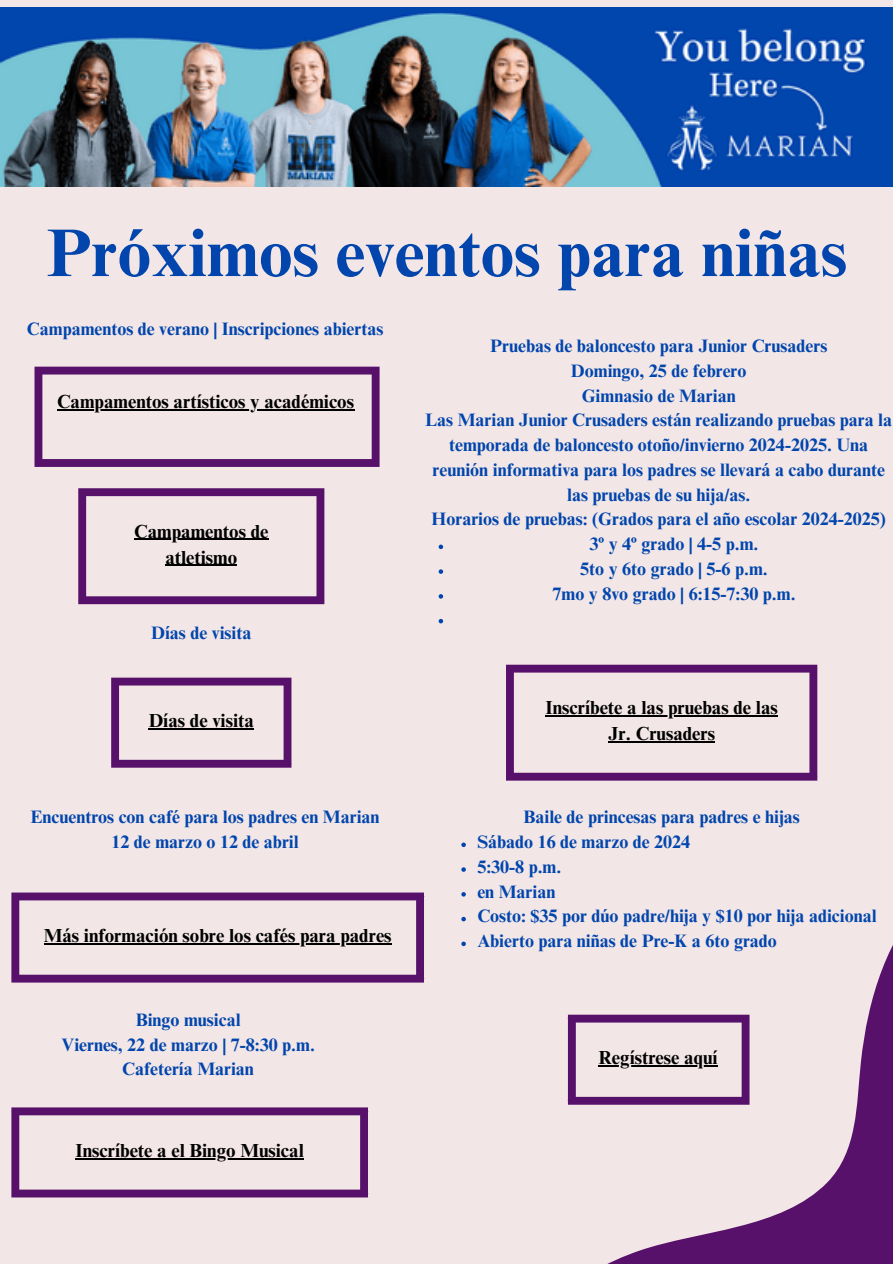
<style>
.page{position:relative;width:893px;height:1264px;background:#fff}
.page>*{position:absolute;margin:0;border:0;box-sizing:border-box;transform-origin:0 0}
.t1{font:700 67.5px "Times NRMT Pro";color:#0145ad}
.t2{font:700 18.9px/25.8px "Times NRMT Pro";color:#000;text-align:center}
.t3{font:700 18px/24.8px "Times NRMT Pro";color:#0145ad;text-align:center}
</style>
<div class="page">
<div style="left:0;top:0;width:892px;height:1263px;background:#f2e6e6"></div>
<img style="left:0;top:7px;width:892px;height:179px">
<hr style="left:57px;top:409px;width:297px;height:1px;background:#000">
<div style="left:34px;top:374px;width:8px;height:85px;background:#58116a"></div>
<div style="left:371px;top:374px;width:8px;height:85px;background:#58116a"></div>
<div style="left:34px;top:366px;width:345px;height:8px;background:#58116a"></div>
<div style="left:34px;top:459px;width:345px;height:8px;background:#58116a"></div>
<hr style="left:134px;top:539px;width:134px;height:1px;background:#000">
<hr style="left:165px;top:565px;width:72px;height:1px;background:#000">
<div style="left:78px;top:496px;width:8px;height:100px;background:#58116a"></div>
<div style="left:316px;top:496px;width:8px;height:100px;background:#58116a"></div>
<div style="left:78px;top:488px;width:246px;height:8px;background:#58116a"></div>
<div style="left:78px;top:596px;width:246px;height:8px;background:#58116a"></div>
<hr style="left:149px;top:728px;width:105px;height:1px;background:#000">
<div style="left:111px;top:685px;width:8px;height:74px;background:#58116a"></div>
<div style="left:283px;top:685px;width:8px;height:74px;background:#58116a"></div>
<div style="left:111px;top:677px;width:180px;height:8px;background:#58116a"></div>
<div style="left:111px;top:759px;width:180px;height:8px;background:#58116a"></div>
<hr style="left:44px;top:943px;width:347px;height:1px;background:#000">
<div style="left:11px;top:900px;width:8px;height:74px;background:#58116a"></div>
<div style="left:11px;top:892px;width:413px;height:8px;background:#58116a"></div>
<div style="left:11px;top:974px;width:413px;height:8px;background:#58116a"></div>
<hr style="left:75px;top:1158px;width:229px;height:1px;background:#000">
<div style="left:11px;top:1115px;width:8px;height:74px;background:#58116a"></div>
<div style="left:360px;top:1115px;width:8px;height:74px;background:#58116a"></div>
<div style="left:11px;top:1107px;width:357px;height:8px;background:#58116a"></div>
<div style="left:11px;top:1189px;width:357px;height:8px;background:#58116a"></div>
<svg style="left:438px;top:544px;width:5px;height:5px"></svg>
<svg style="left:438px;top:569px;width:5px;height:5px"></svg>
<svg style="left:438px;top:594px;width:5px;height:4px"></svg>
<svg style="left:438px;top:619px;width:5px;height:4px"></svg>
<hr style="left:545px;top:715px;width:232px;height:1px;background:#000">
<div style="left:506px;top:672px;width:8px;height:100px;background:#58116a"></div>
<div style="left:809px;top:672px;width:8px;height:100px;background:#58116a"></div>
<div style="left:506px;top:664px;width:311px;height:8px;background:#58116a"></div>
<svg style="left:395px;top:723px;width:497px;height:540px"></svg>
<h1 class="t1" style="left:46px;top:228px;width:801px">Próximos eventos para niñas</h1>
<p class="t3" style="left:27px;top:318px;width:358px">Campamentos de verano | Inscripciones abiertas</p>
<p class="t3" style="left:490px;top:336px;width:338px">Pruebas de baloncesto para Junior Crusaders</p>
<p class="t3" style="left:571px;top:360px;width:177px">Domingo, 25 de febrero</p>
<p class="t3" style="left:581px;top:385px;width:155px">Gimnasio de Marian</p>
<p class="t3" style="left:425px;top:410px;width:468px">Las Marian Junior Crusaders están realizando pruebas para la</p>
<p class="t3" style="left:449px;top:435px;width:420px">temporada de baloncesto otoño/invierno 2024-2025. Una</p>
<p class="t3" style="left:432px;top:459px;width:454px">reunión informativa para los padres se llevará a cabo durante</p>
<p class="t3" style="left:567px;top:484px;width:184px">las pruebas de su hija/as.</p>
<p class="t3" style="left:431px;top:509px;width:455px">Horarios de pruebas: (Grados para el año escolar 2024-2025)</p>
<p class="t3" style="left:589px;top:534px;width:170px">3º y 4º grado | 4-5 p.m.</p>
<p class="t3" style="left:580px;top:558px;width:189px">5to y 6to grado | 5-6 p.m.</p>
<p class="t3" style="left:552px;top:583px;width:245px">7mo y 8vo grado | 6:15-7:30 p.m.</p>
<p class="t2" style="left:57px;top:391px;width:298px">Campamentos artísticos y académicos</p>
<p class="t2" style="left:134px;top:521px;width:136px">Campamentos de atletismo</p>
<p class="t3" style="left:151px;top:623px;width:102px">Días de visita</p>
<p class="t2" style="left:149px;top:710px;width:107px">Días de visita</p>
<p class="t2" style="left:545px;top:697px;width:234px">Inscríbete a las pruebas de las<br>Jr. Crusaders</p>
<p class="t3" style="left:31px;top:807px;width:350px">Encuentros con café para los padres en Marian<br>12 de marzo o 12 de abril</p>
<p class="t3" style="left:477px;top:807px;width:401px;text-align:left;text-indent:46px">Baile de princesas para padres e hijas<br>Sábado 16 de marzo de 2024<br>5:30-8 p.m.<br>en Marian<br>Costo: $35 por dúo padre/hija y $10 por hija adicional<br>Abierto para niñas de Pre-K a 6to grado</p>
<p class="t2" style="left:44px;top:925px;width:349px">Más información sobre los cafés para padres</p>
<p class="t3" style="left:61px;top:1009px;width:255px">Bingo musical<br>Viernes, 22 de marzo | 7-8:30 p.m.<br>Cafetería Marian</p>
<p class="t2" style="left:75px;top:1139px;width:230px">Inscríbete a el Bingo Musical</p>
<p class="t2" style="left:598px;top:1047px;width:121px">Regístrese aquí</p>
</div>
